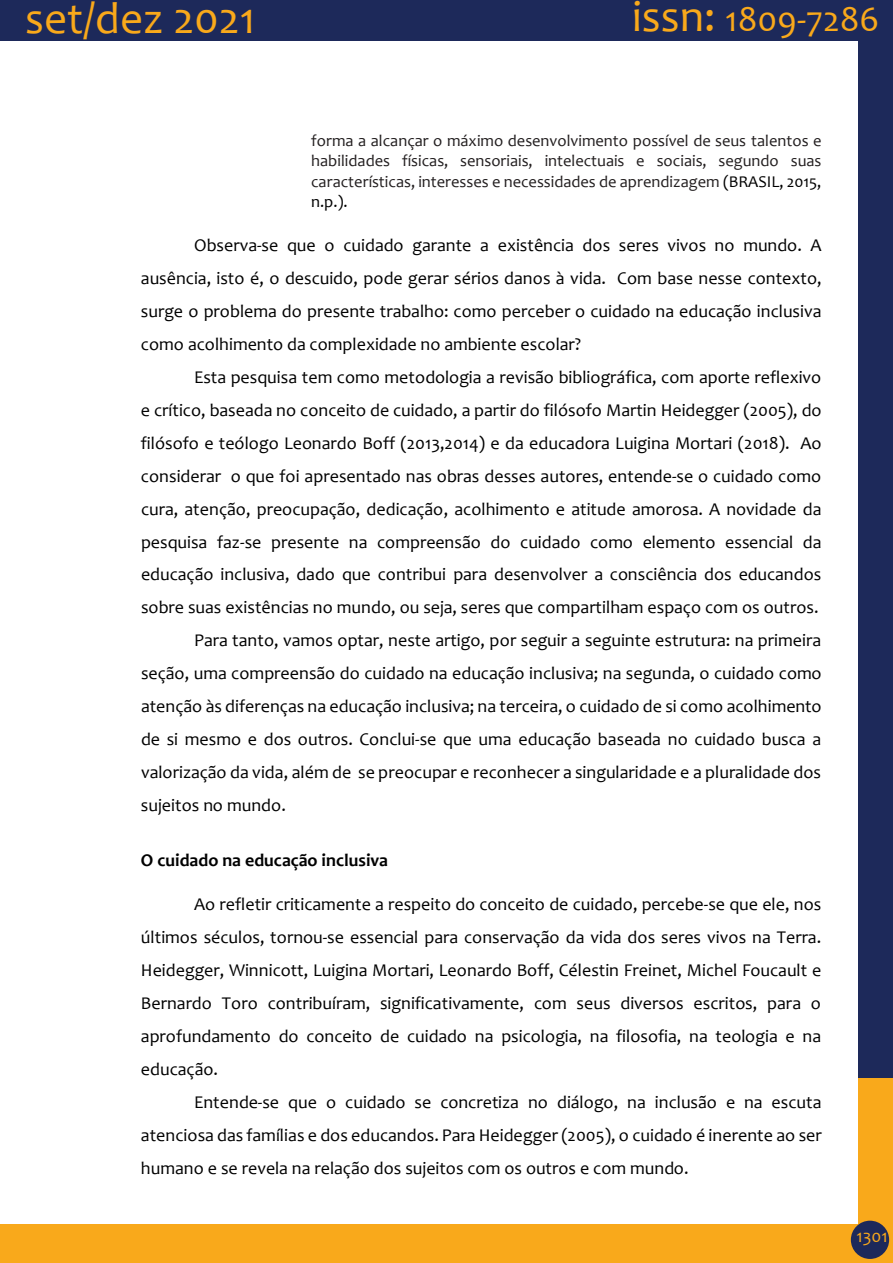
<style>
.page{position:relative;width:893px;height:1263px;background:#fff}
.page>*{position:absolute;margin:0;border:0;box-sizing:border-box;transform-origin:0 0}
.t1{font:45px "Candara";color:#f9a91b}
.t2{font:36px "Candara";color:#f9a91b}
.t3{font:18px "Candara";color:#000}
.t4{font:700 18px "Candara";color:#000}
.t5{font:18px "Candara";color:#f9a91b}
.t6{font:16.5px/20.2px "Candara";color:#231f20;text-align:justify}
.s1{font-size:45px}
.s2{color:#000}
</style>
<div class="page">
<div style="left:858px;top:0;width:34px;height:1079px;background:#1d295a"></div>
<div style="left:0;top:0;width:890px;height:41px;background:#1d295a"></div>
<div style="left:858px;top:1078px;width:35px;height:185px;background:#f9a91b"></div>
<div style="left:0;top:1224px;width:860px;height:39px;background:#f9a91b"></div>
<div style="left:851px;top:1221px;width:38px;height:38px;background:#1d295a;border-radius:50%"></div>
<h1 class="t1" style="left:25px;top:-9px;width:232px">set/dez 2021</h1>
<h2 class="t2" style="left:632px;top:-3px;width:249px"><span class="s1">issn:</span> 1809-7286</h2>
<p class="t6" style="left:311px;top:131px;width:512px">forma a alcançar o máximo desenvolvimento possível de seus talentos e habilidades físicas, sensoriais, intelectuais e sociais, segundo suas características, interesses e necessidades de aprendizagem <span class="s2">(BRASIL, 2015, n.p.).</span></p>
<p class="t3" style="left:194px;top:234px;width:629px">Observa-se que o cuidado garante a existência dos seres vivos no mundo. A</p>
<p class="t3" style="left:141px;top:267px;width:682px">ausência, isto é, o descuido, pode gerar sérios danos à vida. Com base nesse contexto,</p>
<p class="t3" style="left:141px;top:300px;width:682px">surge o problema do presente trabalho: como perceber o cuidado na educação inclusiva</p>
<p class="t3" style="left:141px;top:333px;width:442px">como acolhimento da complexidade no ambiente escolar?</p>
<p class="t3" style="left:194px;top:366px;width:629px">Esta pesquisa tem como metodologia a revisão bibliográfica, com aporte reflexivo</p>
<p class="t3" style="left:141px;top:399px;width:682px">e crítico, baseada no conceito de cuidado, a partir do filósofo Martin Heidegger (2005), do</p>
<p class="t3" style="left:141px;top:432px;width:682px">filósofo e teólogo Leonardo Boff (2013,2014) e da educadora Luigina Mortari (2018). Ao</p>
<p class="t3" style="left:141px;top:465px;width:682px">considerar o que foi apresentado nas obras desses autores, entende-se o cuidado como</p>
<p class="t3" style="left:141px;top:498px;width:682px">cura, atenção, preocupação, dedicação, acolhimento e atitude amorosa. A novidade da</p>
<p class="t3" style="left:141px;top:531px;width:682px">pesquisa faz-se presente na compreensão do cuidado como elemento essencial da</p>
<p class="t3" style="left:141px;top:563px;width:682px">educação inclusiva, dado que contribui para desenvolver a consciência dos educandos</p>
<p class="t3" style="left:141px;top:596px;width:679px">sobre suas existências no mundo, ou seja, seres que compartilham espaço com os outros.</p>
<p class="t3" style="left:194px;top:629px;width:629px">Para tanto, vamos optar, neste artigo, por seguir a seguinte estrutura: na primeira</p>
<p class="t3" style="left:141px;top:662px;width:682px">seção, uma compreensão do cuidado na educação inclusiva; na segunda, o cuidado como</p>
<p class="t3" style="left:141px;top:695px;width:682px">atenção às diferenças na educação inclusiva; na terceira, o cuidado de si como acolhimento</p>
<p class="t3" style="left:141px;top:728px;width:682px">de si mesmo e dos outros. Conclui-se que uma educação baseada no cuidado busca a</p>
<p class="t3" style="left:141px;top:761px;width:682px">valorização da vida, além de se preocupar e reconhecer a singularidade e a pluralidade dos</p>
<p class="t3" style="left:141px;top:794px;width:146px">sujeitos no mundo.</p>
<p class="t4" style="left:141px;top:849px;width:249px">O cuidado na educação inclusiva</p>
<p class="t3" style="left:194px;top:893px;width:629px">Ao refletir criticamente a respeito do conceito de cuidado, percebe-se que ele, nos</p>
<p class="t3" style="left:141px;top:926px;width:682px">últimos séculos, tornou-se essencial para conservação da vida dos seres vivos na Terra.</p>
<p class="t3" style="left:141px;top:959px;width:682px">Heidegger, Winnicott, Luigina Mortari, Leonardo Boff, Célestin Freinet, Michel Foucault e</p>
<p class="t3" style="left:141px;top:992px;width:682px">Bernardo Toro contribuíram, significativamente, com seus diversos escritos, para o</p>
<p class="t3" style="left:141px;top:1025px;width:682px">aprofundamento do conceito de cuidado na psicologia, na filosofia, na teologia e na</p>
<p class="t3" style="left:141px;top:1058px;width:79px">educação.</p>
<p class="t3" style="left:194px;top:1091px;width:629px">Entende-se que o cuidado se concretiza no diálogo, na inclusão e na escuta</p>
<p class="t3" style="left:141px;top:1124px;width:682px">atenciosa das famílias e dos educandos. Para Heidegger (2005), o cuidado é inerente ao ser</p>
<p class="t3" style="left:141px;top:1157px;width:549px">humano e se revela na relação dos sujeitos com os outros e com mundo.</p>
<p class="t5" style="left:856px;top:1224px;width:33px">1301</p>
</div>
